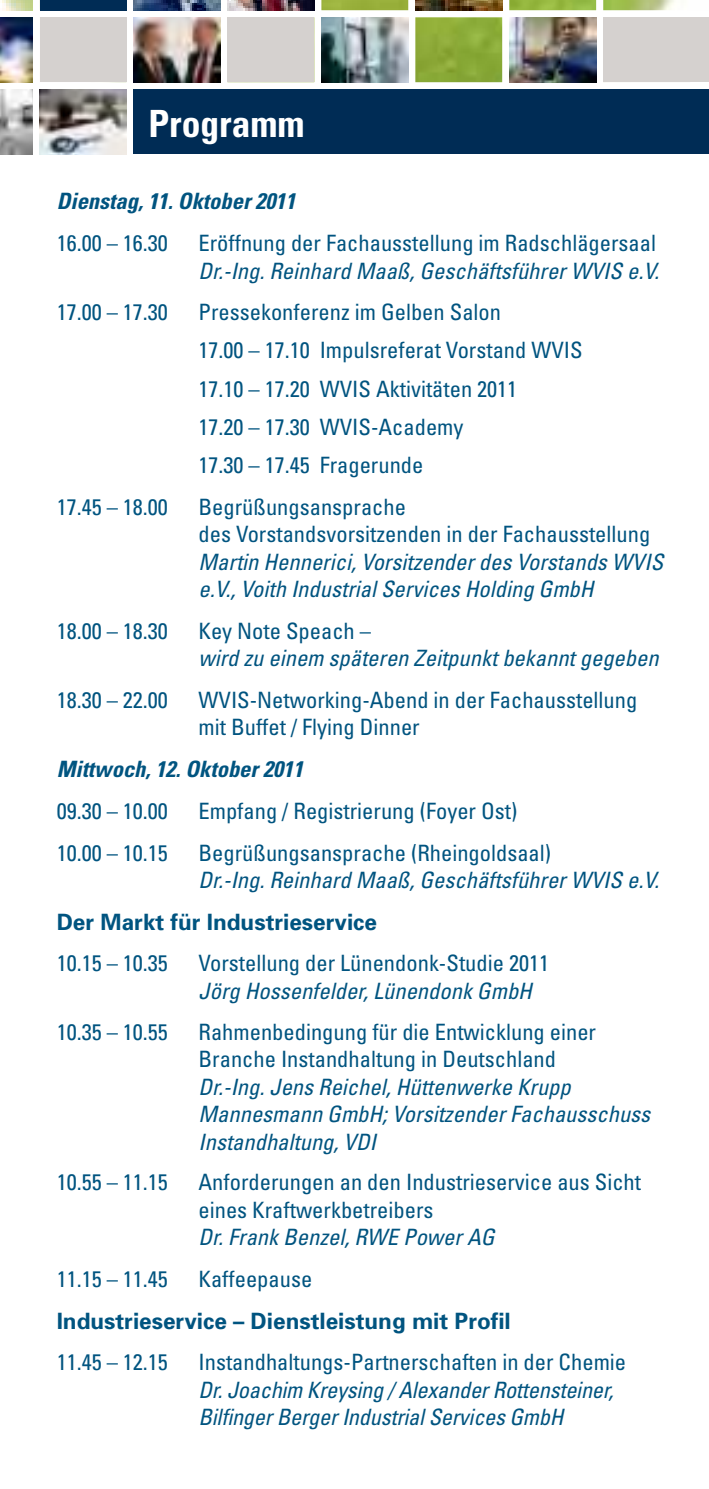
<style>
.page{position:relative;width:709px;height:1489px;background:#fff}
.page>*{position:absolute;margin:0;border:0;box-sizing:border-box;transform-origin:0 0}
.t1{font:700 condensed 37.5px "Univers";color:#fff}
.t2{font:condensed 22.5px/38.2px "Univers";color:#005480}
.t3{font:italic condensed 22.5px/27.5px "Univers";color:#005480}
.t4{font:700 22.5px "Univers";color:#005480}
.t5{font:italic 700 condensed 22.5px "Univers";color:#005480}
</style>
<div class="page">
<img style="left:0;top:0;width:675px;height:154px">
<div style="left:133px;top:89px;width:576px;height:65px;background:#002c55"></div>
<img style="left:40px;top:89px;width:86px;height:65px">
<div style="left:40px;top:0;width:86px;height:10px;background:#002c55"></div>
<img style="left:227px;top:0;width:87px;height:10px">
<img style="left:415px;top:0;width:87px;height:10px">
<img style="left:0;top:17px;width:32px;height:65px">
<div style="left:227px;top:17px;width:87px;height:65px;background:#d5d1cf"></div>
<div style="left:40px;top:17px;width:86px;height:65px;background:#d5d1cf"></div>
<img style="left:0;top:0;width:32px;height:10px">
<img style="left:321px;top:17px;width:87px;height:65px">
<img style="left:509px;top:17px;width:87px;height:65px">
<div style="left:603px;top:17px;width:106px;height:65px;background:#d5d1cf"></div>
<img style="left:0;top:89px;width:32px;height:65px">
<img style="left:133px;top:0;width:87px;height:10px">
<img style="left:133px;top:17px;width:87px;height:65px">
<h1 class="t1" style="left:148px;top:110px;width:158px">Programm</h1>
<p class="t5" style="left:57px;top:193px;width:240px">Dienstag, 11. Oktober 2011</p>
<p class="t2" style="left:57px;top:226px;width:113px">16.00 – 16.30</p>
<p class="t2" style="left:198px;top:226px;width:459px">Eröffnung der Fachausstellung im Radschlägersaal</p>
<p class="t3" style="left:198px;top:259px;width:462px">Dr.-Ing. Reinhard Maaß, Geschäftsführer WVIS e.V.</p>
<p class="t2" style="left:57px;top:295px;width:113px">17.00 – 17.30</p>
<p class="t2" style="left:198px;top:295px;width:386px">Pressekonferenz im Gelben Salon<br>17.00 – 17.10 Impulsreferat Vorstand WVIS<br>17.10 – 17.20 WVIS Aktivitäten 2011<br>17.20 – 17.30 WVIS-Academy<br>17.30 – 17.45 Fragerunde</p>
<p class="t2" style="left:57px;top:489px;width:113px">17.45 – 18.00</p>
<p class="t2" style="left:198px;top:495px;width:453px;line-height:27.5px">Begrüßungsansprache<br>des Vorstandsvorsitzenden in der Fachausstellung</p>
<p class="t3" style="left:198px;top:550px;width:466px">Martin Hennerici, Vorsitzender des Vorstands WVIS e.V., Voith Industrial Services Holding GmbH</p>
<p class="t2" style="left:57px;top:613px;width:113px">18.00 – 18.30</p>
<p class="t2" style="left:198px;top:613px;width:174px">Key Note Speach –</p>
<p class="t3" style="left:198px;top:646px;width:461px">wird zu einem späteren Zeitpunkt bekannt gegeben</p>
<p class="t2" style="left:57px;top:683px;width:113px">18.30 – 22.00</p>
<p class="t2" style="left:198px;top:688px;width:440px;line-height:27.5px">WVIS-Networking-Abend in der Fachausstellung mit Buffet / Flying Dinner</p>
<p class="t5" style="left:57px;top:761px;width:248px">Mittwoch, 12. Oktober 2011</p>
<p class="t2" style="left:57px;top:793px;width:113px">09.30 – 10.00</p>
<p class="t2" style="left:198px;top:793px;width:320px">Empfang / Registrierung (Foyer Ost)</p>
<p class="t2" style="left:57px;top:835px;width:113px">10.00 – 10.15</p>
<p class="t2" style="left:198px;top:835px;width:354px">Begrüßungsansprache (Rheingoldsaal)</p>
<p class="t3" style="left:198px;top:868px;width:462px">Dr.-Ing. Reinhard Maaß, Geschäftsführer WVIS e.V.</p>
<p class="t4" style="left:57px;top:913px;width:322px">Der Markt für Industrieservice</p>
<p class="t2" style="left:57px;top:946px;width:113px">10.15 – 10.35</p>
<p class="t2" style="left:198px;top:946px;width:352px">Vorstellung der Lünendonk-Studie 2011</p>
<p class="t3" style="left:198px;top:979px;width:335px">Jörg Hossenfelder, Lünendonk GmbH</p>
<p class="t2" style="left:57px;top:1014px;width:113px">10.35 – 10.55</p>
<p class="t2" style="left:198px;top:1019px;width:399px;line-height:27.5px">Rahmenbedingung für die Entwicklung einer<br>Branche Instandhaltung in Deutschland</p>
<p class="t3" style="left:198px;top:1074px;width:453px">Dr.-Ing. Jens Reichel, Hüttenwerke Krupp<br>Mannesmann GmbH; Vorsitzender Fachausschuss<br>Instandhaltung, VDI</p>
<p class="t2" style="left:57px;top:1165px;width:113px">10.55 – 11.15</p>
<p class="t2" style="left:198px;top:1170px;width:444px;line-height:27.5px">Anforderungen an den Industrieservice aus Sicht eines Kraftwerkbetreibers</p>
<p class="t3" style="left:198px;top:1225px;width:297px">Dr. Frank Benzel, RWE Power AG</p>
<p class="t2" style="left:57px;top:1261px;width:113px">11.15 – 11.45</p>
<p class="t2" style="left:198px;top:1261px;width:115px">Kaffeepause</p>
<p class="t4" style="left:57px;top:1312px;width:455px">Industrieservice – Dienstleistung mit Profil</p>
<p class="t2" style="left:57px;top:1345px;width:113px">11.45 – 12.15</p>
<p class="t2" style="left:198px;top:1345px;width:429px">Instandhaltungs-Partnerschaften in der Chemie</p>
<p class="t3" style="left:198px;top:1377px;width:416px">Dr. Joachim Kreysing / Alexander Rottensteiner,<br>Bilfinger Berger Industrial Services GmbH</p>
</div>
